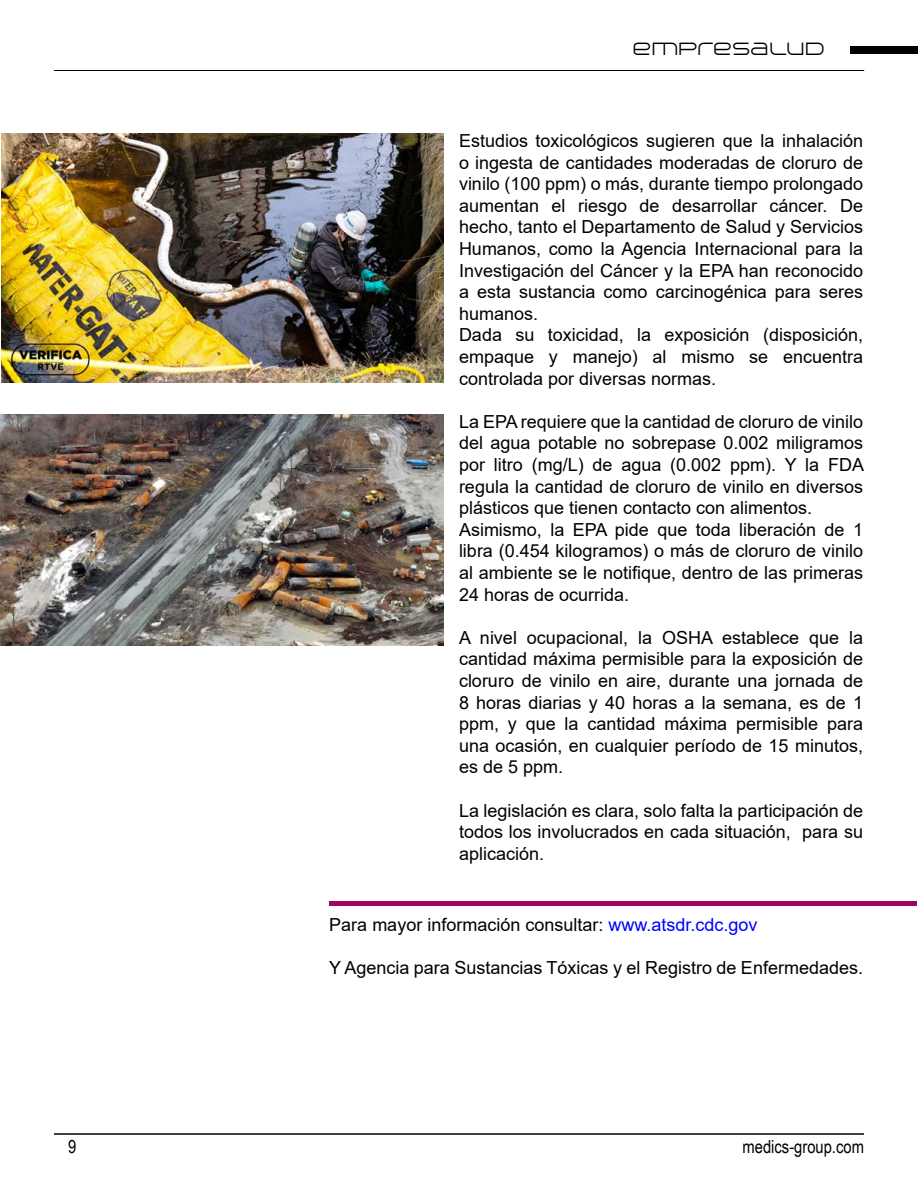
<style>
.page{position:relative;width:918px;height:1188px;background:#fff}
.page>*{position:absolute;margin:0;border:0;box-sizing:border-box;transform-origin:0 0}
.t1{font:18px/21.6px "Arial";color:#000}
.t2{font:18px "Arial Narrow";color:#000}
.t3{font:300 18px "Arkitech";letter-spacing:-.04em;color:#000}
.s1{color:#00f}
</style>
<div class="page">
<div style="left:850px;top:47px;width:68px;height:7px;background:#000"></div>
<hr style="left:54px;top:1133px;width:810px;height:2px;background:#000">
<hr style="left:54px;top:70px;width:810px;height:1px;background:#000">
<img style="left:2px;top:134px;width:441px;height:248px">
<img style="left:0;top:414px;width:443px;height:231px">
<div style="left:329px;top:901px;width:588px;height:5px;background:#9e065e"></div>
<p class="t3" style="left:631px;top:37px;width:194px">EMPRESALUD</p>
<p class="t1" style="left:459px;top:130px;width:406px">Estudios toxicológicos sugieren que la inhalación o ingesta de cantidades moderadas de cloruro de vinilo (100 ppm) o más, durante tiempo prolongado aumentan el riesgo de desarrollar cáncer. De hecho, tanto el Departamento de Salud y Servicios Humanos, como la Agencia Internacional para la Investigación del Cáncer y la EPA han reconocido a esta sustancia como carcinogénica para seres humanos.<br>Dada su toxicidad, la exposición (disposición, empaque y manejo) al mismo se encuentra controlada por diversas normas.</p>
<p class="t1" style="left:459px;top:411px;width:407px">La EPA requiere que la cantidad de cloruro de vinilo del agua potable no sobrepase 0.002 miligramos por litro (mg/L) de agua (0.002 ppm). Y la FDA regula la cantidad de cloruro de vinilo en diversos plásticos que tienen contacto con alimentos.<br>Asimismo, la EPA pide que toda liberación de 1 libra (0.454 kilogramos) o más de cloruro de vinilo al ambiente se le notifique, dentro de las primeras 24 horas de ocurrida.</p>
<p class="t1" style="left:459px;top:627px;width:406px;text-align:justify">A nivel ocupacional, la OSHA establece que la cantidad máxima permisible para la exposición de cloruro de vinilo en aire, durante una jornada de 8 horas diarias y 40 horas a la semana, es de 1 ppm, y que la cantidad máxima permisible para una ocasión, en cualquier período de 15 minutos, es de 5 ppm.</p>
<p class="t1" style="left:459px;top:799px;width:406px;text-align:justify">La legislación es clara, solo falta la participación de todos los involucrados en cada situación, para su aplicación.</p>
<p class="t1" style="left:329px;top:914px;width:430px">Para mayor información consultar: <span class="s1">www.atsdr.cdc.gov</span></p>
<p class="t1" style="left:329px;top:957px;width:535px">Y Agencia para Sustancias Tóxicas y el Registro de Enfermedades.</p>
<p class="t2" style="left:68px;top:1133px;width:10px">9</p>
<p class="t2" style="left:743px;top:1133px;width:123px">medics-group.com</p>
</div>
